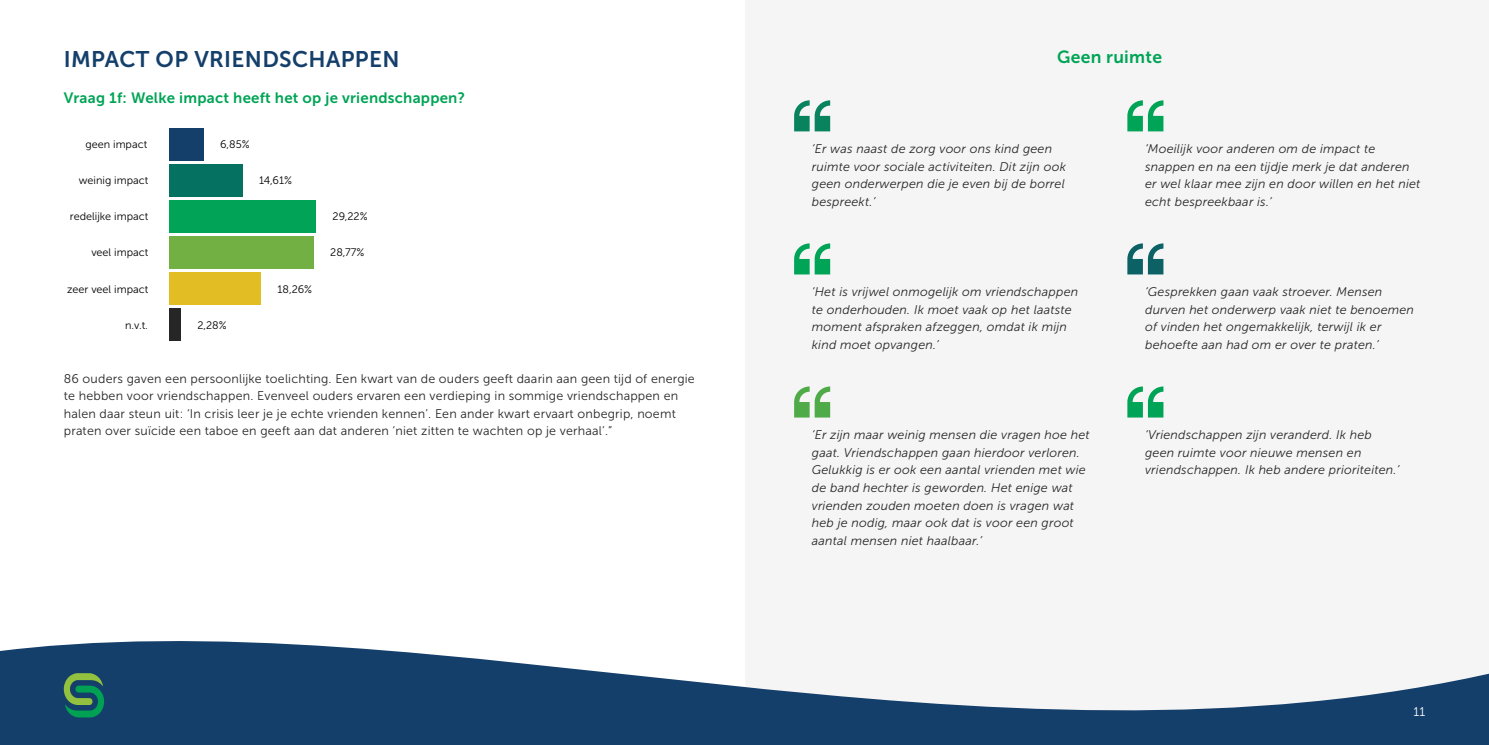
<style>
.page{position:relative;width:1489px;height:745px;background:#fff}
.page>*{position:absolute;margin:0;border:0;box-sizing:border-box;transform-origin:0 0}
.t1{font:22.5px "Museo Sans 700";letter-spacing:.015em;color:#153f6b}
.t2{font:17.5px "Museo Sans 700";letter-spacing:.015em;color:#00a456}
.t3{font:15px "Museo Sans 700";letter-spacing:.015em;color:#00a456}
.t4{font:italic 12.5px/17.5px "Museo Sans 300";letter-spacing:.015em;color:#262626}
.t5{font:12.5px/17.5px "Museo Sans 300";letter-spacing:.015em;color:#262626}
.t6{font:12.5px "Museo Sans 300";color:#fff}
.t7{font:10.88px "Museo Sans 300";color:#010101}
</style>
<div class="page">
<div style="left:170px;top:308px;width:11px;height:32px;background:#262626"></div>
<div style="left:170px;top:272px;width:91px;height:32px;background:#e2bd23"></div>
<div style="left:170px;top:236px;width:144px;height:32px;background:#73b043"></div>
<div style="left:170px;top:200px;width:146px;height:32px;background:#01a456"></div>
<div style="left:170px;top:164px;width:73px;height:32px;background:#057261"></div>
<div style="left:170px;top:128px;width:34px;height:32px;background:#143f6b"></div>
<div style="left:745px;top:0;width:743px;height:744px;background:#f5f5f5"></div>
<svg style="left:0;top:641px;width:1488px;height:103px;fill:#153f6b"></svg>
<svg style="left:64px;top:672px;width:40px;height:45px;background:#317c58"></svg>
<svg style="left:794px;top:100px;width:36px;height:31px"></svg>
<svg style="left:1127px;top:386px;width:36px;height:31px"></svg>
<svg style="left:1127px;top:243px;width:36px;height:31px"></svg>
<svg style="left:794px;top:386px;width:36px;height:31px"></svg>
<svg style="left:794px;top:243px;width:36px;height:31px"></svg>
<svg style="left:1127px;top:100px;width:36px;height:31px"></svg>
<h1 class="t1" style="left:64px;top:46px;width:337px">IMPACT OP VRIENDSCHAPPEN</h1>
<p class="t3" style="left:64px;top:89px;width:403px">Vraag 1f: Welke impact heeft het op je vriendschappen?</p>
<p class="t7" style="left:85px;top:138px;width:63px">geen impact</p>
<p class="t7" style="left:220px;top:138px;width:31px">6,85%</p>
<p class="t7" style="left:79px;top:174px;width:71px">weinig impact</p>
<p class="t7" style="left:259px;top:174px;width:34px">14,61%</p>
<p class="t7" style="left:70px;top:210px;width:80px">redelijke impact</p>
<p class="t7" style="left:332px;top:211px;width:37px">29,22%</p>
<p class="t7" style="left:91px;top:247px;width:59px">veel impact</p>
<p class="t7" style="left:330px;top:247px;width:36px">28,77%</p>
<p class="t7" style="left:67px;top:283px;width:83px">zeer veel impact</p>
<p class="t7" style="left:277px;top:283px;width:36px">18,26%</p>
<p class="t7" style="left:125px;top:319px;width:24px">n.v.t.</p>
<p class="t7" style="left:197px;top:319px;width:31px">2,28%</p>
<p class="t5" style="left:64px;top:369px;width:632px">86 ouders gaven een persoonlijke toelichting. Een kwart van de ouders geeft daarin aan geen tijd of energie te hebben voor vriendschappen. Evenveel ouders ervaren een verdieping in sommige vriendschappen en halen daar steun uit: ‘In crisis leer je je echte vrienden kennen’. Een ander kwart ervaart onbegrip, noemt praten over suïcide een taboe en geeft aan dat anderen ‘niet zitten te wachten op je verhaal’.”</p>
<h2 class="t2" style="left:1057px;top:47px;width:106px">Geen ruimte</h2>
<p class="t4" style="left:811px;top:140px;width:256px">‘Er was naast de zorg voor ons kind geen ruimte voor sociale activiteiten. Dit zijn ook geen onderwerpen die je even bij de borrel bespreekt.’</p>
<p class="t4" style="left:811px;top:283px;width:268px">‘Het is vrijwel onmogelijk om vriendschappen te onderhouden. Ik moet vaak op het laatste moment afspraken afzeggen, omdat ik mijn kind moet opvangen.’</p>
<p class="t4" style="left:811px;top:426px;width:279px">‘Er zijn maar weinig mensen die vragen hoe het gaat. Vriendschappen gaan hierdoor verloren.<br>Gelukkig is er ook een aantal vrienden met wie de band hechter is geworden. Het enige wat vrienden zouden moeten doen is vragen wat heb je nodig, maar ook dat is voor een groot aantal mensen niet haalbaar.’</p>
<p class="t4" style="left:1144px;top:140px;width:277px">‘Moeilijk voor anderen om de impact te snappen en na een tijdje merk je dat anderen er wel klaar mee zijn en door willen en het niet echt bespreekbaar is.’</p>
<p class="t4" style="left:1144px;top:283px;width:270px">‘Gesprekken gaan vaak stroever. Mensen durven het onderwerp vaak niet te benoemen of vinden het ongemakkelijk, terwijl ik er behoefte aan had om er over te praten.’</p>
<p class="t4" style="left:1144px;top:426px;width:256px">‘Vriendschappen zijn veranderd. Ik heb geen ruimte voor nieuwe mensen en vriendschappen. Ik heb andere prioriteiten.’</p>
<p class="t6" style="left:1413px;top:704px;width:13px">11</p>
</div>
